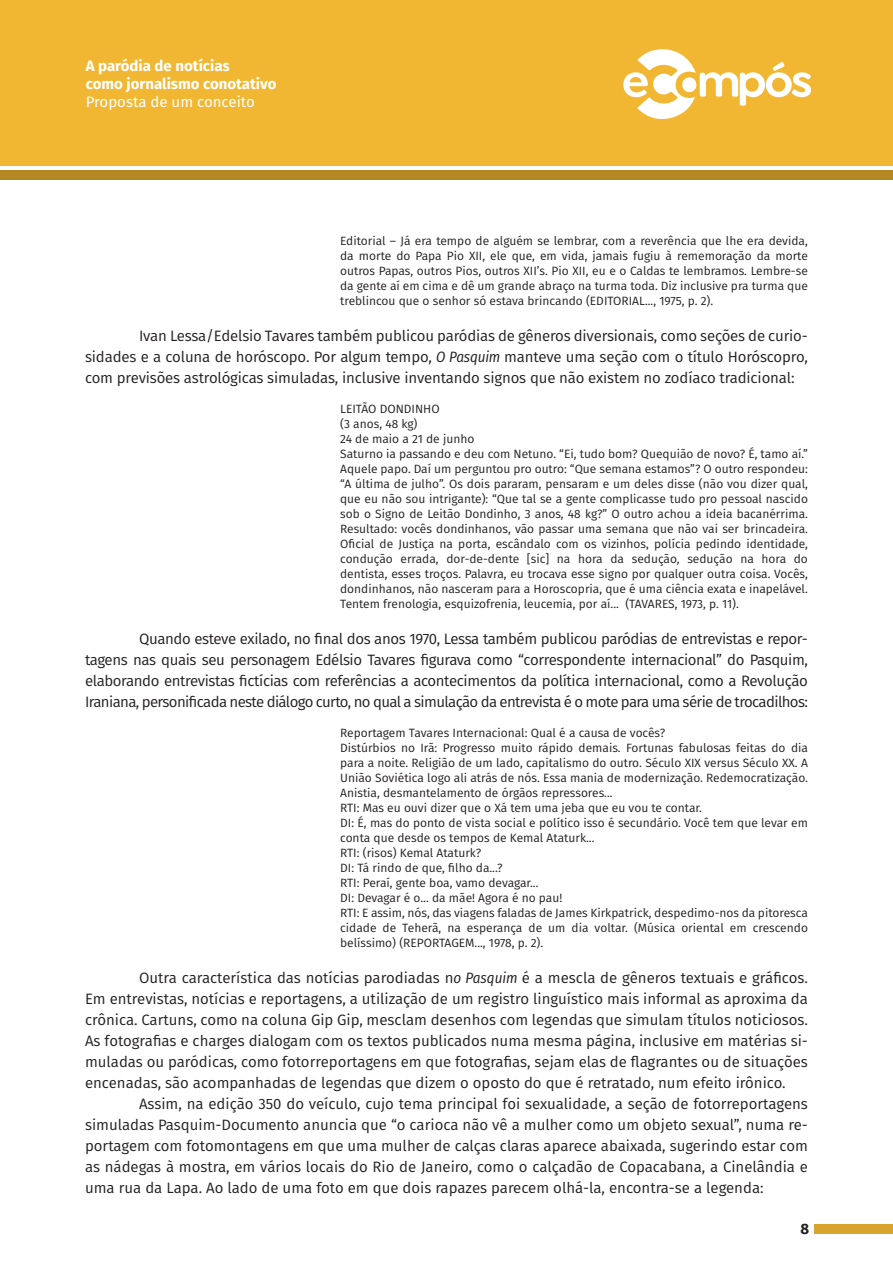
<style>
.page{position:relative;width:893px;height:1263px;background:#fff}
.page>*{position:absolute;margin:0;border:0;box-sizing:border-box;transform-origin:0 0}
.Texto{font:15px/21px "Fira Sans";letter-spacing:-.01em;color:#231f20;text-align:justify}
.t1{font:700 15px/18px "Fira Sans";color:#fff}
.t2{font:15px "Fira Sans";color:#fff}
.t3{font:700 15px "Fira Sans";color:#231f20}
.Citação__3_Linhas{font:12px/15px "Fira Sans";color:#231f20;text-align:justify}
.s1{font-family:"Fira Sans Condensed";font-style:italic}
</style>
<div class="page">
<div style="left:0;top:0;width:893px;height:166px;background:#f2b732"></div>
<div style="left:0;top:170px;width:893px;height:10px;background:#b48723"></div>
<div style="left:814px;top:1224px;width:79px;height:9px;background:#d9a42c"></div>
<svg style="left:623px;top:49px;width:188px;height:70px"></svg>
<p class="t1" style="left:86px;top:56px;width:192px">A paródia de notícias<br>como jornalismo conotativo</p>
<p class="t2" style="left:86px;top:91px;width:170px">Proposta de um conceito</p>
<p class="Citação__3_Linhas" style="left:340px;top:233px;width:469px">Editorial – Já era tempo de alguém se lembrar, com a reverência que lhe era devida, da morte do Papa Pio XII, ele que, em vida, jamais fugiu à rememoração da morte outros Papas, outros Pios, outros XII’s. Pio XII, eu e o Caldas te lembramos. Lembre-se da gente aí em cima e dê um grande abraço na turma toda. Diz inclusive pra turma que treblincou que o senhor só estava brincando (EDITORIAL..., 1975, p. 2).</p>
<p class="Texto" style="left:85px;top:325px;width:724px;text-indent:54px">Ivan Lessa/Edelsio Tavares também publicou paródias de gêneros diversionais, como seções de curio&shy;sidades e a coluna de horóscopo. Por algum tempo, <span class="s1">O Pasquim</span> manteve uma seção com o título Horóscopro, com previsões astrológicas simuladas, inclusive inventando signos que não existem no zodíaco tradicional:</p>
<p class="Citação__3_Linhas" style="left:340px;top:401px;width:101px">LEITÃO DONDINHO</p>
<p class="Citação__3_Linhas" style="left:340px;top:416px;width:79px">(3 anos, 48 kg)</p>
<p class="Citação__3_Linhas" style="left:340px;top:431px;width:136px">24 de maio a 21 de junho</p>
<p class="Citação__3_Linhas" style="left:340px;top:446px;width:469px">Saturno ia passando e deu com Netuno. “Ei, tudo bom? Quequião de novo? É, tamo aí.” Aquele papo. Daí um perguntou pro outro: “Que semana estamos”? O outro respondeu: “A última de julho”. Os dois pararam, pensaram e um deles disse (não vou dizer qual, que eu não sou intrigante): “Que tal se a gente complicasse tudo pro pessoal nascido sob o Signo de Leitão Dondinho, 3 anos, 48 kg?” O outro achou a ideia bacanérrima.<br>Resultado: vocês dondinhanos, vão passar uma semana que não vai ser brincadeira.<br>Oficial de Justiça na porta, escândalo com os vizinhos, polícia pedindo identidade, condução errada, dor-de-dente [sic] na hora da sedução, sedução na hora do dentista, esses troços. Palavra, eu trocava esse signo por qualquer outra coisa. Vocês, dondinhanos, não nasceram para a Horoscopria, que é uma ciência exata e inapelável.<br>Tentem frenologia, esquizofrenia, leucemia, por aí... (TAVARES, 1973, p. 11).</p>
<p class="Texto" style="left:85px;top:628px;width:724px;text-indent:54px">Quando esteve exilado, no final dos anos 1970, Lessa também publicou paródias de entrevistas e repor&shy;tagens nas quais seu personagem Edélsio Tavares figurava como “correspondente internacional” do Pasquim, elaborando entrevistas fictícias com referências a acontecimentos da política internacional, como a Revolução Iraniana, personificada neste diálogo curto, no qual a simulação da entrevista é o mote para uma série de trocadilhos:</p>
<p class="Citação__3_Linhas" style="left:340px;top:725px;width:327px">Reportagem Tavares Internacional: Qual é a causa de vocês?</p>
<p class="Citação__3_Linhas" style="left:340px;top:740px;width:469px">Distúrbios no Irã: Progresso muito rápido demais. Fortunas fabulosas feitas do dia para a noite. Religião de um lado, capitalismo do outro. Século XIX versus Século XX. A União Soviética logo ali atrás de nós. Essa mania de modernização. Redemocratização.<br>Anistia, desmantelamento de órgãos repressores...</p>
<p class="Citação__3_Linhas" style="left:340px;top:800px;width:363px">RTI: Mas eu ouvi dizer que o Xá tem uma jeba que eu vou te contar.</p>
<p class="Citação__3_Linhas" style="left:340px;top:815px;width:469px">DI: É, mas do ponto de vista social e político isso é secundário. Você tem que levar em conta que desde os tempos de Kemal Ataturk...</p>
<p class="Citação__3_Linhas" style="left:340px;top:845px;width:143px">RTI: (risos) Kemal Ataturk?</p>
<p class="Citação__3_Linhas" style="left:340px;top:860px;width:164px">DI: Tá rindo de que, filho da...?</p>
<p class="Citação__3_Linhas" style="left:340px;top:875px;width:200px">RTI: Peraí, gente boa, vamo devagar...</p>
<p class="Citação__3_Linhas" style="left:340px;top:890px;width:224px">DI: Devagar é o... da mãe! Agora é no pau!</p>
<p class="Citação__3_Linhas" style="left:340px;top:905px;width:469px">RTI: E assim, nós, das viagens faladas de James Kirkpatrick, despedimo-nos da pitoresca cidade de Teherã, na esperança de um dia voltar. (Música oriental em crescendo belíssimo) (REPORTAGEM..., 1978, p. 2).</p>
<p class="Texto" style="left:85px;top:967px;width:724px;text-indent:54px">Outra característica das notícias parodiadas n<span class="s1">o Pasquim</span> é a mescla de gêneros textuais e gráficos.<br>Em entrevistas, notícias e reportagens, a utilização de um registro linguístico mais informal as aproxima da crônica. Cartuns, como na coluna Gip Gip, mesclam desenhos com legendas que simulam títulos noticiosos.<br>As fotografias e charges dialogam com os textos publicados numa mesma página, inclusive em matérias si&shy;muladas ou paródicas, como fotorreportagens em que fotografias, sejam elas de flagrantes ou de situações encenadas, são acompanhadas de legendas que dizem o oposto do que é retratado, num efeito irônico.</p>
<p class="Texto" style="left:85px;top:1093px;width:724px;text-indent:54px">Assim, na edição 350 do veículo, cujo tema principal foi sexualidade, a seção de fotorreportagens simuladas Pasquim-Documento anuncia que “o carioca não vê a mulher como um objeto sexual”, numa re&shy;portagem com fotomontagens em que uma mulher de calças claras aparece abaixada, sugerindo estar com as nádegas à mostra, em vários locais do Rio de Janeiro, como o calçadão de Copacabana, a Cinelândia e uma rua da Lapa. Ao lado de uma foto em que dois rapazes parecem olhá-la, encontra-se a legenda:</p>
<p class="t3" style="left:800px;top:1216px;width:10px">8</p>
</div>
